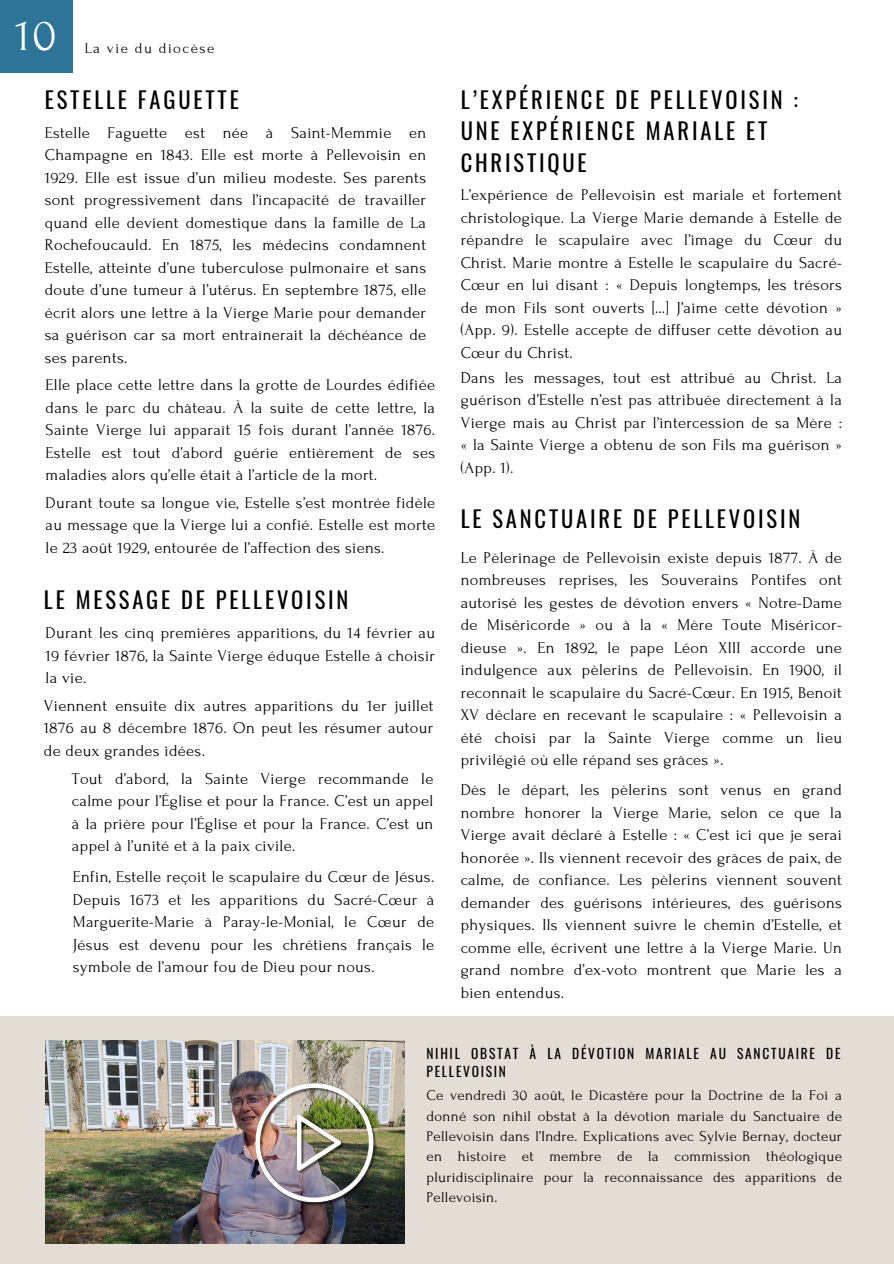
<style>
.page{position:relative;width:894px;height:1264px;background:#fff}
.page>*{position:absolute;margin:0;border:0;box-sizing:border-box;transform-origin:0 0}
.t1{font:45.3px "Forum";color:#fff}
.t2{font:22.5px/31.5px "Oswald";letter-spacing:.125em;color:#000}
.t3{font:16.5px/22.5px "Forum";letter-spacing:.02em;color:#000;text-align:justify}
.t4{font:15px/20.2px "Forum";letter-spacing:.02em;color:#000;text-align:justify}
.t5{font:15px "Forum";letter-spacing:.1em;color:#000}
.t6{font:13.5px/18px "Oswald";letter-spacing:.125em;color:#000}
</style>
<div class="page">
<div style="left:0;top:1016px;width:893px;height:247px;background:#e4ddd6"></div>
<img style="left:46px;top:1040px;width:358px;height:203px">
<img style="left:255px;top:1083px;width:122px;height:123px">
<div style="left:0;top:0;width:72px;height:72px;background:#2e7498"></div>
<p class="t1" style="left:16px;top:11px;width:43px">10</p>
<p class="t5" style="left:85px;top:40px;width:131px">La vie du diocèse</p>
<h2 class="t2" style="left:45px;top:83px;width:195px">ESTELLE FAGUETTE</h2>
<p class="t3" style="left:45px;top:121px;width:383px">Estelle Faguette est née à Saint-Memmie en Champagne en 1843. Elle est morte à Pellevoisin en 1929. Elle est issue d’un milieu modeste. Ses parents sont progressivement dans l’incapacité de travailler quand elle devient domestique dans la famille de La Rochefoucauld. En 1875, les médecins condamnent Estelle, atteinte d’une tuberculose pulmonaire et sans doute d’une tumeur à l’utérus. En septembre 1875, elle écrit alors une lettre à la Vierge Marie pour demander sa guérison car sa mort entraînerait la déchéance de ses parents.</p>
<h2 class="t3" style="left:46px;top:374px;width:391px">Elle place cette lettre dans la grotte de Lourdes édifiée dans le parc du château. À la suite de cette lettre, la Sainte Vierge lui apparaît 15 fois durant l’année 1876.<br>Estelle est tout d’abord guérie entièrement de ses maladies alors qu’elle était à l’article de la mort.</h2>
<h2 class="t3" style="left:46px;top:491px;width:391px">Durant toute sa longue vie, Estelle s’est montrée fidèle au message que la Vierge lui a confié. Estelle est morte le 23 août 1929, entourée de l’affection des siens.</h2>
<h2 class="t2" style="left:44px;top:583px;width:306px">LE MESSAGE DE PELLEVOISIN</h2>
<p class="t3" style="left:46px;top:622px;width:391px">Durant les cinq premières apparitions, du 14 février au 19 février 1876, la Sainte Vierge éduque Estelle à choisir la vie.</p>
<h2 class="t3" style="left:44px;top:694px;width:391px">Viennent ensuite dix autres apparitions du 1er juillet 1876 au 8 décembre 1876. On peut les résumer autour de deux grandes idées.</h2>
<p class="t3" style="left:72px;top:767px;width:363px">Tout d’abord, la Sainte Vierge recommande le calme pour l’Église et pour la France. C’est un appel à la prière pour l’Église et pour la France. C’est un appel à l’unité et à la paix civile.</p>
<h2 class="t3" style="left:73px;top:865px;width:363px">Enfin, Estelle reçoit le scapulaire du Cœur de Jésus.<br>Depuis 1673 et les apparitions du Sacré-Cœur à Marguerite-Marie à Paray-le-Monial, le Cœur de Jésus est devenu pour les chrétiens français le symbole de l’amour fou de Dieu pour nous.</h2>
<p class="t2" style="left:460px;top:83px;width:339px">L’EXPÉRIENCE DE PELLEVOISIN :<br>UNE EXPÉRIENCE MARIALE ET<br>CHRISTIQUE</p>
<p class="t3" style="left:460px;top:184px;width:383px">L’expérience de Pellevoisin est mariale et fortement christologique. La Vierge Marie demande à Estelle de répandre le scapulaire avec l’image du Cœur du Christ. Marie montre à Estelle le scapulaire du Sacré-Cœur en lui disant : « Depuis longtemps, les trésors de mon Fils sont ouverts […] J’aime cette dévotion » (App. 9). Estelle accepte de diffuser cette dévotion au Cœur du Christ.</p>
<p class="t3" style="left:460px;top:366px;width:383px">Dans les messages, tout est attribué au Christ. La guérison d’Estelle n’est pas attribuée directement à la Vierge mais au Christ par l’intercession de sa Mère : « la Sainte Vierge a obtenu de son Fils ma guérison » (App. 1).</p>
<h2 class="t2" style="left:460px;top:502px;width:341px">LE SANCTUAIRE DE PELLEVOISIN</h2>
<h2 class="t3" style="left:460px;top:546px;width:383px">Le Pèlerinage de Pellevoisin existe depuis 1877. À de nombreuses reprises, les Souverains Pontifes ont autorisé les gestes de dévotion envers « Notre-Dame de Miséricorde » ou à la « Mère Toute Miséricor&shy;dieuse ». En 1892, le pape Léon XIII accorde une indulgence aux pèlerins de Pellevoisin. En 1900, il reconnaît le scapulaire du Sacré-Cœur. En 1915, Benoît XV déclare en recevant le scapulaire : « Pellevoisin a été choisi par la Sainte Vierge comme un lieu privilégié où elle répand ses grâces ».</h2>
<p class="t3" style="left:460px;top:779px;width:383px">Dès le départ, les pèlerins sont venus en grand nombre honorer la Vierge Marie, selon ce que la Vierge avait déclaré à Estelle : « C’est ici que je serai honorée ». Ils viennent recevoir des grâces de paix, de calme, de confiance. Les pèlerins viennent souvent demander des guérisons intérieures, des guérisons physiques. Ils viennent suivre le chemin d’Estelle, et comme elle, écrivent une lettre à la Vierge Marie. Un grand nombre d’ex-voto montrent que Marie les a bien entendus.</p>
<h2 class="t6" style="left:426px;top:1044px;width:415px">NIHIL OBSTAT À LA DÉVOTION MARIALE AU SANCTUAIRE DE<br>PELLEVOISIN</h2>
<p class="t4" style="left:426px;top:1085px;width:417px">Ce vendredi 30 août, le Dicastère pour la Doctrine de la Foi a donné son nihil obstat à la dévotion mariale du Sanctuaire de Pellevoisin dans l’Indre. Explications avec Sylvie Bernay, docteur en histoire et membre de la commission théologique pluridisciplinaire pour la reconnaissance des apparitions de Pellevoisin.</p>
</div>
